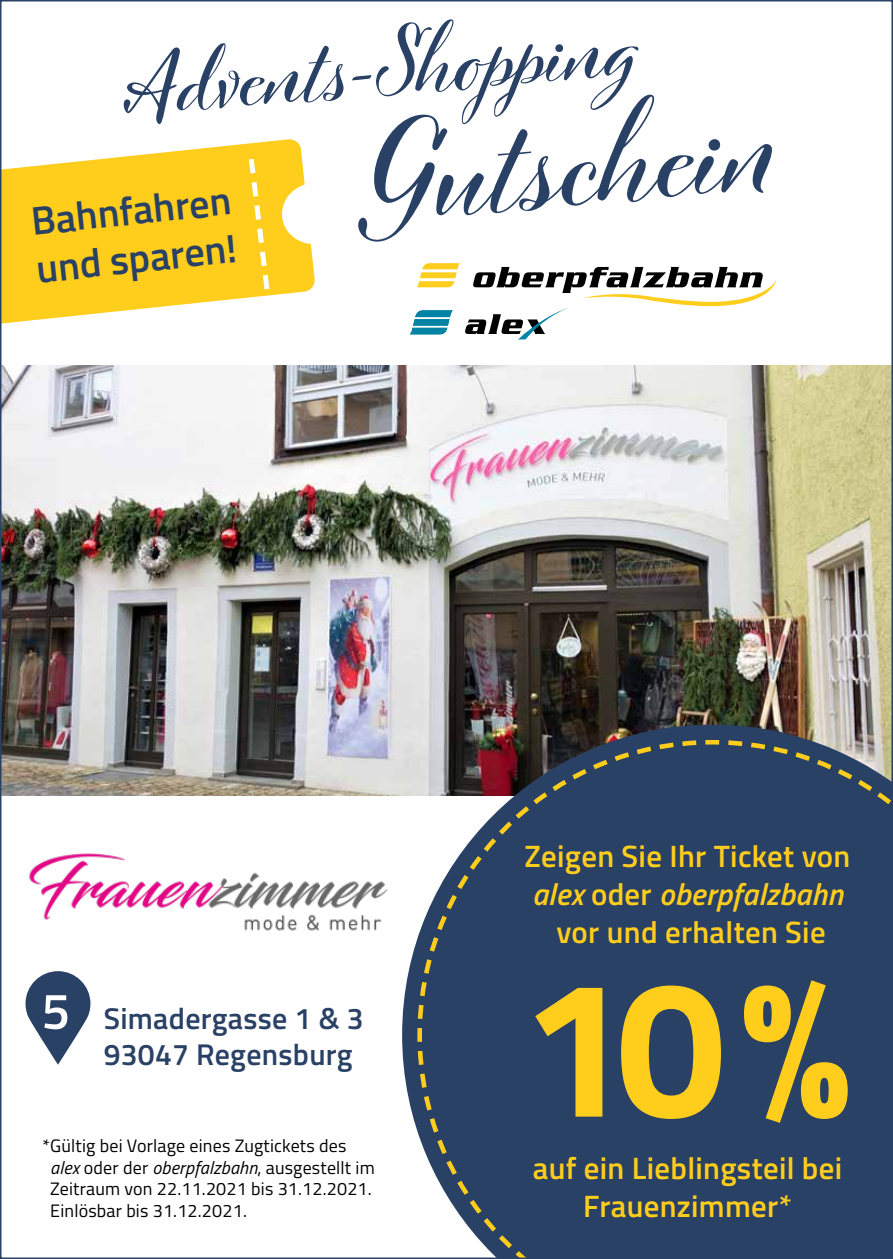
<style>
.page{position:relative;width:893px;height:1259px;background:#fff}
.page>*{position:absolute;margin:0;border:0;box-sizing:border-box;transform-origin:0 0}
.t1{font:700 195px "Titillium Web";color:#ffcd1c}
.t2{font:700 129.3px "Cinque Donne";color:#2a4166}
.t3{font:600 51px "Titillium Web";color:#fff}
.t4{font:600 39.9px/48px "Titillium Web";color:#2a4166}
.t5{font:600 30.9px/38.4px "Titillium Web";letter-spacing:.01em;color:#ffcd1c;text-align:center}
.t6{font:600 30px/36px "Titillium Web";letter-spacing:.01em;color:#2a4166}
.t7{font:18px/21.6px "Titillium Web";letter-spacing:.01em;color:#000}
.s1{font-style:italic}
</style>
<div class="page">
<img style="left:4px;top:366px;width:885px;height:429px">
<svg style="left:410px;top:263px;width:367px;height:76px"></svg>
<img style="left:402px;top:724px;width:487px;height:399px">
<svg style="left:415px;top:737px;width:474px;height:518px;background:#384b6b"></svg>
<svg style="left:26px;top:971px;width:64px;height:93px"></svg>
<svg style="left:124px;top:19px;width:515px;height:105px"></svg>
<img style="left:29px;top:839px;width:386px;height:108px">
<svg style="left:4px;top:139px;width:311px;height:185px;fill:#ffcd1c"></svg>
<svg style="left:246px;top:154px;width:27px;height:141px;background:#ffd235"></svg>
<h3 class="t4" style="left:29px;top:195px;width:203px;rotate:-6deg">Bahnfahren und sparen!</h3>
<h2 class="t2" style="left:363px;top:96px;width:409px;rotate:-4deg">Gutschein</h2>
<h3 class="t5" style="left:525px;top:835px;width:327px">Zeigen Sie Ihr Ticket von <span class="s1">alex</span> oder <span class="s1">oberpfalzbahn </span>vor und erhalten Sie</h3>
<h3 class="t3" style="left:42px;top:972px;width:30px">5</h3>
<h3 class="t6" style="left:104px;top:998px;width:261px">Simadergasse 1 &amp; 3<br>93047 Regensburg</h3>
<p class="t7" style="left:50px;top:1134px;width:326px;text-indent:-8px">*Gültig bei Vorlage eines Zugtickets des <span class="s1">alex</span> oder der <span class="s1">oberpfalzbahn</span>, ausgestellt im Zeitraum von 22.11.2021 bis 31.12.2021.<br>Einlösbar bis 31.12.2021.</p>
<h1 class="t1" style="left:521px;top:899px;width:331px">10 %</h1>
<h3 class="t5" style="left:533px;top:1147px;width:311px">auf ein Lieblingsteil bei<br>Frauenzimmer*</h3>
</div>
